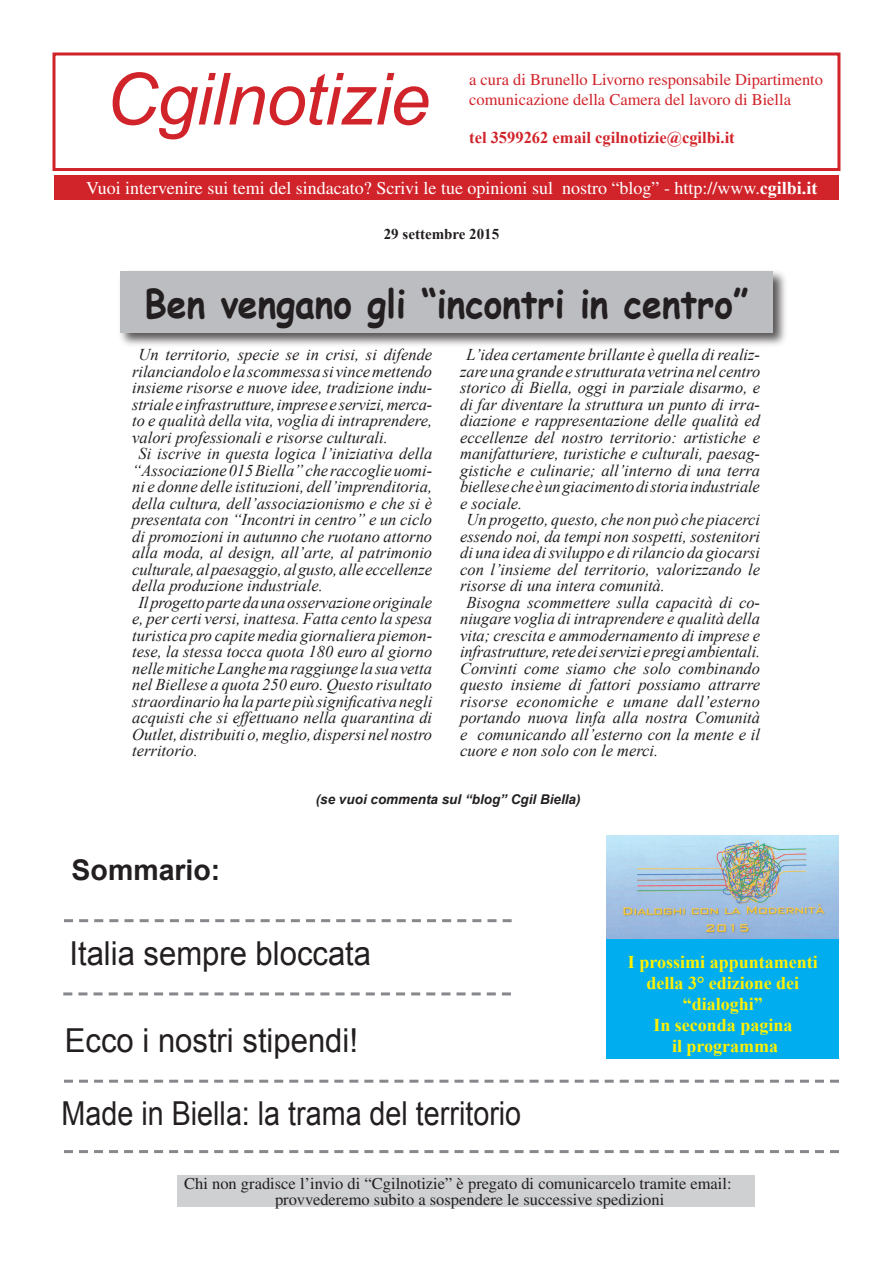
<style>
.page{position:relative;width:893px;height:1263px;background:#fff}
.page>*{position:absolute;margin:0;border:0;box-sizing:border-box;transform-origin:0 0}
.t1{font:italic 72px "Arial";letter-spacing:-.01em;color:#d1232a}
.t2{font:700 39px "Comic Sans MS";color:#231f20;scale:.91 1}
.t3{font:33px "Arial";color:#231f20;scale:.94 1}
.t4{font:33px "Arial";color:#231f20;scale:.87 1}
.t5{font:700 28.5px "Arial";color:#231f20}
.t6{font:18px "Times";color:#fff}
.t7{font:700 18px/21px "Times New Roman";color:#fff101;text-align:center}
.t8{font:italic 16.5px "Times New Roman";color:#231f20}
.t9{font:16.5px/16.5px "Times";color:#231f20}
.t10{font:16.5px/19.8px "Times";color:#d1232a}
.t11{font:700 16.5px "Times New Roman";color:#d1232a}
.t12{font:italic 16.5px "Times New Roman";letter-spacing:.02em;color:#231f20}
.t13{font:700 15px "Times New Roman";color:#231f20}
.t14{font:italic 700 13.5px "Arial";color:#231f20}
.s1{font-family:"Times New Roman";font-weight:700}
</style>
<div class="page">
<div style="left:52px;top:52px;width:788px;height:119px;border:3px solid #d1232a"></div>
<div style="left:178px;top:1176px;width:577px;height:31px;background:#cfd0d2"></div>
<div style="left:54px;top:175px;width:785px;height:24px;background:#d1232a"></div>
<div style="left:71px;top:179px;width:761px;height:21px;background:#d1232a"></div>
<svg style="left:64px;top:1150px;width:775px;height:3px"></svg>
<svg style="left:63px;top:992px;width:448px;height:3px"></svg>
<svg style="left:64px;top:1080px;width:775px;height:3px"></svg>
<div style="left:118px;top:269px;width:671px;height:79px;background:#231f20;opacity:.75"></div>
<div style="left:120px;top:271px;width:652px;height:62px;background:#bcbdc0"></div>
<svg style="left:64px;top:919px;width:448px;height:3px"></svg>
<img style="left:607px;top:836px;width:232px;height:103px">
<div style="left:607px;top:939px;width:232px;height:120px;background:#00aeef"></div>
<h1 class="t1" style="left:106px;top:53px;width:326px">Cgilnotizie</h1>
<p class="t10" style="left:469px;top:69px;width:355px">a cura di Brunello Livorno responsabile Dipartimento comunicazione della Camera del lavoro di Biella</p>
<p class="t11" style="left:469px;top:126px;width:267px">tel 3599262 email cgilnotizie@cgilbi.it</p>
<p class="t6" style="left:86px;top:177px;width:733px">Vuoi intervenire sui temi del sindacato? Scrivi le tue opinioni sul nostro “blog” - http://www.<span class="s1">cgilbi.it</span></p>
<p class="t13" style="left:384px;top:224px;width:117px">29 settembre 2015</p>
<h2 class="t2" style="left:145px;top:275px;width:665px">Ben vengano gli “incontri in centro”</h2>
<p class="t8" style="left:139px;top:343px;width:295px">Un territorio, specie se in crisi, si difende</p>
<p class="t8" style="left:132px;top:360px;width:301px">rilanciandolo e la scommessa si vince mettendo</p>
<p class="t8" style="left:132px;top:376px;width:301px">insieme risorse e nuove idee, tradizione indu-</p>
<p class="t8" style="left:132px;top:393px;width:301px">striale e infrastrutture, imprese e servizi, merca-</p>
<p class="t8" style="left:132px;top:409px;width:301px">to e qualità della vita, voglia di intraprendere,</p>
<p class="t8" style="left:132px;top:426px;width:257px">valori professionali e risorse culturali.</p>
<p class="t8" style="left:139px;top:442px;width:295px">Si iscrive in questa logica l’iniziativa della</p>
<p class="t8" style="left:132px;top:459px;width:301px">“Associazione 015 Biella” che raccoglie uomi-</p>
<p class="t8" style="left:132px;top:475px;width:301px">ni e donne delle istituzioni, dell’imprenditoria,</p>
<p class="t8" style="left:132px;top:492px;width:301px">della cultura, dell’associazionismo e che si è</p>
<p class="t8" style="left:132px;top:508px;width:301px">presentata con “Incontri in centro” e un ciclo</p>
<p class="t8" style="left:132px;top:525px;width:301px">di promozioni in autunno che ruotano attorno</p>
<p class="t8" style="left:132px;top:541px;width:301px">alla moda, al design, all’arte, al patrimonio</p>
<p class="t8" style="left:132px;top:558px;width:301px">culturale, al paesaggio, al gusto, alle eccellenze</p>
<p class="t8" style="left:132px;top:574px;width:192px">della produzione industriale.</p>
<p class="t8" style="left:139px;top:591px;width:295px">Il progetto parte da una osservazione originale</p>
<p class="t8" style="left:132px;top:607px;width:301px">e, per certi versi, inattesa. Fatta cento la spesa</p>
<p class="t8" style="left:132px;top:624px;width:301px">turistica pro capite media giornaliera piemon-</p>
<p class="t8" style="left:132px;top:640px;width:301px">tese, la stessa tocca quota 180 euro al giorno</p>
<p class="t8" style="left:132px;top:657px;width:301px">nelle mitiche Langhe ma raggiunge la sua vetta</p>
<p class="t8" style="left:132px;top:673px;width:301px">nel Biellese a quota 250 euro. Questo risultato</p>
<p class="t8" style="left:132px;top:690px;width:302px">straordinario ha la parte più significativa negli</p>
<p class="t8" style="left:132px;top:706px;width:301px">acquisti che si effettuano nella quarantina di</p>
<p class="t8" style="left:132px;top:723px;width:301px">Outlet, distribuiti o, meglio, dispersi nel nostro</p>
<p class="t8" style="left:132px;top:739px;width:67px">territorio.</p>
<p class="t8" style="left:466px;top:343px;width:295px">L’idea certamente brillante è quella di realiz-</p>
<p class="t8" style="left:460px;top:360px;width:302px">zare una grande e strutturata vetrina nel centro</p>
<p class="t8" style="left:460px;top:376px;width:301px">storico di Biella, oggi in parziale disarmo, e</p>
<p class="t8" style="left:460px;top:393px;width:301px">di far diventare la struttura un punto di irra-</p>
<p class="t8" style="left:460px;top:409px;width:301px">diazione e rappresentazione delle qualità ed</p>
<p class="t8" style="left:460px;top:426px;width:301px">eccellenze del nostro territorio: artistiche e</p>
<p class="t8" style="left:460px;top:442px;width:301px">manifatturiere, turistiche e culturali, paesag-</p>
<p class="t8" style="left:460px;top:459px;width:301px">gistiche e culinarie; all’interno di una terra</p>
<p class="t8" style="left:460px;top:475px;width:301px">biellese che è un giacimento di storia industriale</p>
<p class="t8" style="left:460px;top:492px;width:64px">e sociale.</p>
<p class="t8" style="left:466px;top:508px;width:295px">Un progetto, questo, che non può che piacerci</p>
<p class="t8" style="left:460px;top:525px;width:301px">essendo noi, da tempi non sospetti, sostenitori</p>
<p class="t8" style="left:460px;top:541px;width:301px">di una idea di sviluppo e di rilancio da giocarsi</p>
<p class="t8" style="left:460px;top:558px;width:301px">con l’insieme del territorio, valorizzando le</p>
<p class="t8" style="left:460px;top:574px;width:206px">risorse di una intera comunità.</p>
<p class="t8" style="left:466px;top:591px;width:295px">Bisogna scommettere sulla capacità di co-</p>
<p class="t8" style="left:460px;top:607px;width:301px">niugare voglia di intraprendere e qualità della</p>
<p class="t8" style="left:460px;top:624px;width:301px">vita; crescita e ammodernamento di imprese e</p>
<p class="t8" style="left:460px;top:640px;width:302px">infrastrutture, rete dei servizi e pregi ambientali.</p>
<p class="t8" style="left:460px;top:657px;width:301px">Convinti come siamo che solo combinando</p>
<p class="t8" style="left:460px;top:673px;width:301px">questo insieme di fattori possiamo attrarre</p>
<p class="t12" style="left:460px;top:690px;width:301px">risorse economiche e umane dall’esterno</p>
<p class="t8" style="left:460px;top:706px;width:301px">portando nuova linfa alla nostra Comunità</p>
<p class="t8" style="left:460px;top:723px;width:302px">e comunicando all’esterno con la mente e il</p>
<p class="t8" style="left:460px;top:739px;width:200px">cuore e non solo con le merci.</p>
<h3 class="t5" style="left:72px;top:851px;width:150px">Sommario:</h3>
<p class="t14" style="left:316px;top:790px;width:266px">(se vuoi commenta sul “blog” Cgil Biella)</p>
<h3 class="t3" style="left:69px;top:932px;width:322px">Italia sempre bloccata</h3>
<h3 class="t3" style="left:65px;top:1018px;width:313px">Ecco i nostri stipendi!</h3>
<h3 class="t4" style="left:62px;top:1092px;width:530px">Made in Biella: la trama del territorio</h3>
<p class="t7" style="left:628px;top:951px;width:191px">I prossimi appuntamenti della 3° edizione dei “dialoghi”<br>In seconda pagina<br>il programma</p>
<p class="t9" style="left:275px;top:1175px;width:458px;text-indent:-91px">Chi non gradisce l’invio di “Cgilnotizie” è pregato di comunicarcelo tramite email: provvederemo subito a sospendere le successive spedizioni</p>
</div>
